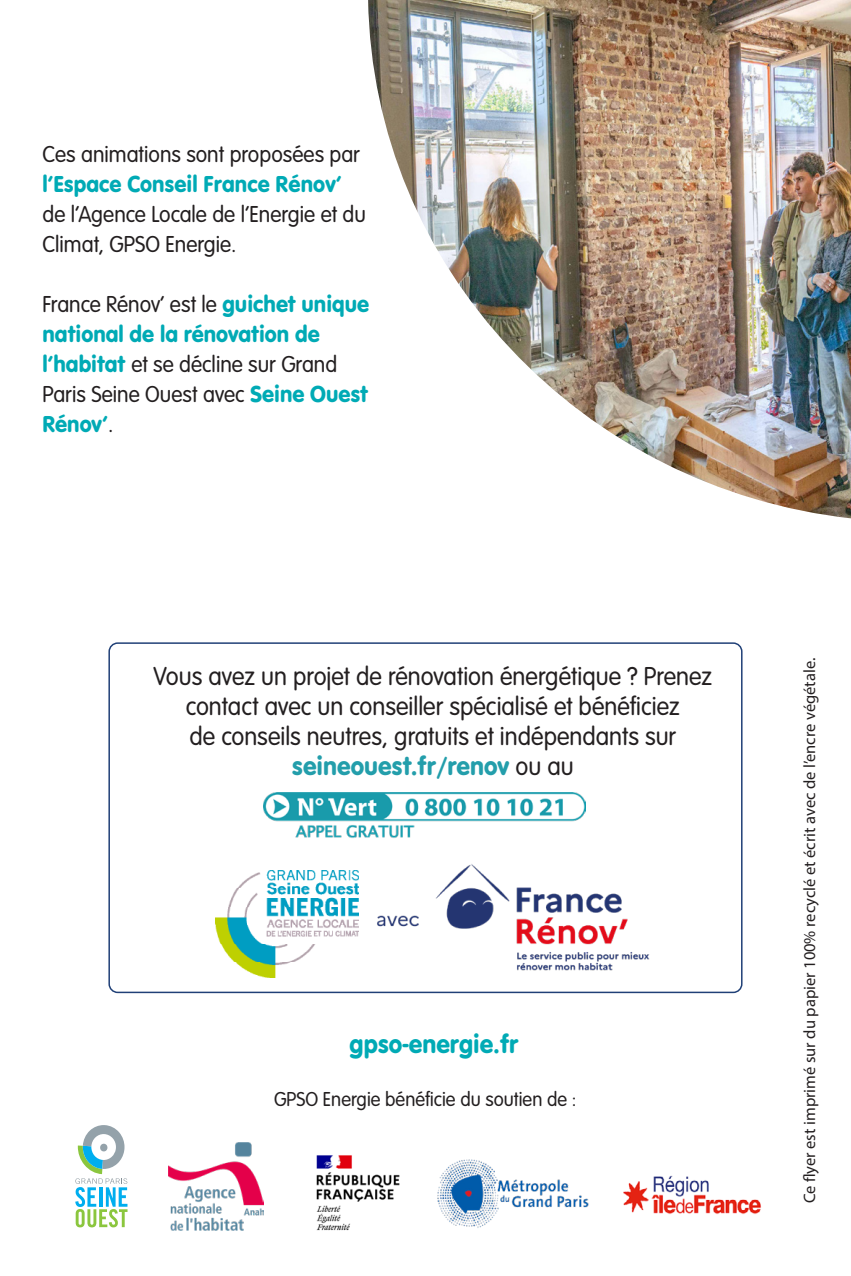
<style>
.page{position:relative;width:851px;height:1276px;background:#fff}
.page>*{position:absolute;margin:0;border:0;box-sizing:border-box;transform-origin:0 0}
.t1{font:300 27px/30px "VAG Rundschrift D";color:#231f20;text-align:center;scale:.95 1}
.t2{font:27px "VAG Rundschrift D";color:#00aab5;scale:.95 1}
.t3{font:24px/30px "VAG Rundschrift D";color:#00aab5;scale:.95 1}
.t4{font:300 24px/30px "VAG Rundschrift D";color:#231f20;scale:.95 1}
.t5{font:300 21px "VAG Rundschrift D";color:#231f20;scale:.95 1}
.t6{font:16.5px "Myriad Pro";color:#231f20}
.s1{font-weight:400;color:#00aab5}
.s2{font-weight:300;color:#231f20}
.s3{font-weight:400;color:#239eab}
</style>
<div class="page">
<div style="left:108px;top:642px;width:634px;height:351px;border:2px solid #204077;border-radius:9px"></div>
<img style="left:368px;top:0;width:482px;height:518px">
<svg style="left:75px;top:1125px;width:52px;height:102px"></svg>
<img style="left:366px;top:864px;width:285px;height:130px">
<img style="left:215px;top:870px;width:143px;height:107px">
<img style="left:168px;top:1142px;width:96px;height:88px">
<img style="left:316px;top:1155px;width:84px;height:76px">
<img style="left:623px;top:1175px;width:138px;height:39px">
<img style="left:437px;top:1159px;width:152px;height:69px">
<img style="left:263px;top:792px;width:322px;height:46px">
<p class="t4" style="left:43px;top:140px;width:342px">Ces animations sont proposées par <span class="s1">l’Espace Conseil France Rénov’ </span>de l’Agence Locale de l’Energie et du<br>Climat, GPSO Energie.</p>
<p class="t3" style="left:43px;top:289px;width:345px"><span class="s2">France Rénov’ est le</span> guichet unique national de la rénovation de l’habitat <span class="s2">et se décline sur Grand<br>Paris Seine Ouest avec</span> Seine Ouest<br>Rénov’<span class="s2">.</span></p>
<p class="t1" style="left:153px;top:662px;width:589px">Vous avez un projet de rénovation énergétique ? Prenez contact avec un conseiller spécialisé et bénéficiez<br>de conseils neutres, gratuits et indépendants sur <span class="s3">seineouest.fr/renov</span> ou au</p>
<p class="t2" style="left:349px;top:1028px;width:179px">gpso-energie.fr</p>
<p class="t5" style="left:274px;top:1087px;width:320px">GPSO Energie bénéficie du soutien de :</p>
<p class="t6" style="left:799px;top:1203px;width:547px;rotate:-90deg">Ce flyer est imprimé sur du papier 100% recyclé et écrit avec de l’encre végétale.</p>
</div>
